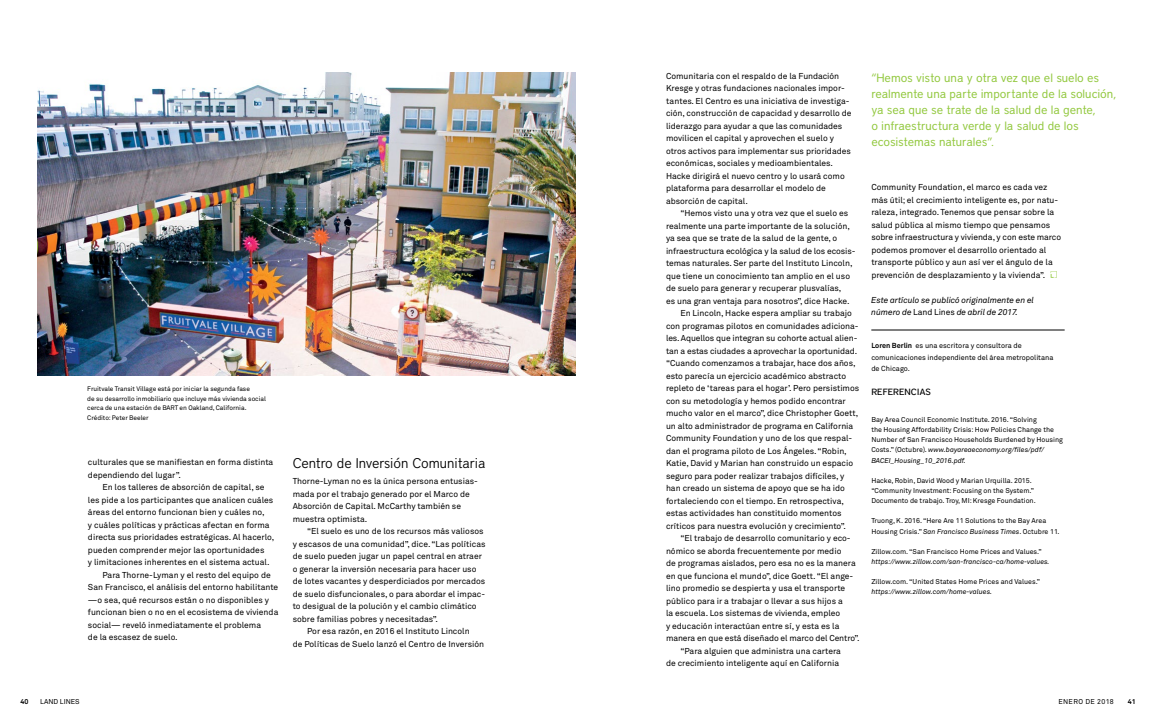
<style>
.page{position:relative;width:1152px;height:720px;background:#fff}
.page>*{position:absolute;margin:0;border:0;box-sizing:border-box;transform-origin:0 0}
.t1{font:300 14px "District";color:#000}
.t2{font:12px/16px "District";letter-spacing:-.005em;color:#92c83e}
.t3{font:500 9px "District";letter-spacing:.015em;color:#000}
.t4{font:8.5px/12.5px "Akkurat Pro";color:#000}
.t5{font:italic 8.5px/12.5px "Akkurat Pro";letter-spacing:-.01em;color:#000}
.t6{font:7.2px/11.5px "Akkurat Pro";color:#000}
.t7{font:7px/10.2px "Akkurat Pro";color:#000}
.t8{font:italic 7px "Akkurat Pro";color:#000}
.t9{font:7px "Akkurat Pro";letter-spacing:.05em;color:#000}
.t10{font:700 7px "Akkurat Pro";color:#000}
.t11{font:6.5px/9.5px "Akkurat Pro";letter-spacing:-.005em;color:#000}
.s1{font-style:normal}
.s2{font-weight:700}
.s3{font-style:italic}
</style>
<div class="page">
<hr style="left:871px;top:330px;width:194px;height:1px;background:#000">
<svg style="left:1051px;top:271px;width:6px;height:7px"></svg>
<img style="left:37px;top:72px;width:539px;height:303px">
<p class="t11" style="left:87px;top:385px;width:180px">Fruitvale Transit Village está por iniciar la segunda fase<br>de su desarrollo inmobiliario que incluye más vivienda social cerca de una estación de BART en Oakland, California.<br>Crédito: Peter Beeler</p>
<p class="t4" style="left:88px;top:456px;width:187px">culturales que se manifiestan en forma distinta dependiendo del lugar”.</p>
<p class="t4" style="left:102px;top:481px;width:164px">En los talleres de absorción de capital, se</p>
<p class="t4" style="left:88px;top:494px;width:187px">les pide a los participantes que analicen cuáles</p>
<p class="t4" style="left:88px;top:506px;width:178px">áreas del entorno funcionan bien y cuáles no,</p>
<p class="t4" style="left:88px;top:519px;width:183px">y cuáles políticas y prácticas afectan en forma</p>
<p class="t4" style="left:88px;top:531px;width:188px">directa sus prioridades estratégicas. Al hacerlo,</p>
<p class="t4" style="left:88px;top:544px;width:178px">pueden comprender mejor las oportunidades</p>
<p class="t4" style="left:88px;top:556px;width:183px">y limitaciones inherentes en el sistema actual.</p>
<p class="t4" style="left:102px;top:569px;width:170px">Para Thorne-Lyman y el resto del equipo de</p>
<p class="t4" style="left:88px;top:581px;width:192px">San Francisco, el análisis del entorno habilitante</p>
<p class="t4" style="left:88px;top:594px;width:183px">—o sea, qué recursos están o no disponibles y</p>
<p class="t4" style="left:88px;top:606px;width:192px">funcionan bien o no en el ecosistema de vivienda</p>
<p class="t4" style="left:88px;top:619px;width:175px">social— reveló inmediatamente el problema</p>
<p class="t4" style="left:88px;top:631px;width:91px">de la escasez de suelo.</p>
<h1 class="t1" style="left:293px;top:455px;width:195px">Centro de Inversión Comunitaria</h1>
<p class="t4" style="left:293px;top:475px;width:187px">Thorne-Lyman no es la única persona entusias&shy;mada por el trabajo generado por el Marco de Absorción de Capital. McCarthy también se muestra optimista.</p>
<p class="t4" style="left:307px;top:525px;width:178px">“El suelo es uno de los recursos más valiosos</p>
<p class="t4" style="left:293px;top:538px;width:194px">y escasos de una comunidad”, dice. “Las políticas</p>
<p class="t4" style="left:293px;top:550px;width:191px">de suelo pueden jugar un papel central en atraer</p>
<p class="t4" style="left:293px;top:563px;width:185px">o generar la inversión necesaria para hacer uso</p>
<p class="t4" style="left:293px;top:575px;width:194px">de lotes vacantes y desperdiciados por mercados</p>
<p class="t4" style="left:293px;top:588px;width:194px">de suelo disfuncionales, o para abordar el impac-</p>
<p class="t4" style="left:293px;top:600px;width:186px">to desigual de la polución y el cambio climático</p>
<p class="t4" style="left:293px;top:613px;width:147px">sobre familias pobres y necesitadas”.</p>
<p class="t4" style="left:307px;top:625px;width:164px">Por esa razón, en 2016 el Instituto Lincoln</p>
<p class="t4" style="left:293px;top:638px;width:193px">de Políticas de Suelo lanzó el Centro de Inversión</p>
<p class="t4" style="left:666px;top:70px;width:187px">Comunitaria con el respaldo de la Fundación Kresge y otras fundaciones nacionales impor&shy;tantes. El Centro es una iniciativa de investiga&shy;ción, construcción de capacidad y desarrollo de liderazgo para ayudar a que las comunidades movilicen el capital y aprovechen el suelo y otros activos para implementar sus prioridades económicas, sociales y medioambientales.<br>Hacke dirigirá el nuevo centro y lo usará como plataforma para desarrollar el modelo de absorción de capital.</p>
<p class="t4" style="left:680px;top:207px;width:169px">“Hemos visto una y otra vez que el suelo es</p>
<p class="t4" style="left:666px;top:220px;width:185px">realmente una parte importante de la solución,</p>
<p class="t4" style="left:666px;top:232px;width:173px">ya sea que se trate de la salud de la gente, o</p>
<p class="t4" style="left:666px;top:245px;width:191px">infraestructura ecológica y la salud de los ecosis-</p>
<p class="t4" style="left:666px;top:257px;width:188px">temas naturales. Ser parte del Instituto Lincoln,</p>
<p class="t4" style="left:666px;top:270px;width:186px">que tiene un conocimiento tan amplio en el uso</p>
<p class="t4" style="left:666px;top:282px;width:177px">de suelo para generar y recuperar plusvalías,</p>
<p class="t4" style="left:666px;top:295px;width:185px">es una gran ventaja para nosotros”, dice Hacke.</p>
<p class="t4" style="left:680px;top:307px;width:173px">En Lincoln, Hacke espera ampliar su trabajo</p>
<p class="t4" style="left:666px;top:320px;width:194px">con programas pilotos en comunidades adiciona-</p>
<p class="t4" style="left:666px;top:332px;width:193px">les. Aquellos que integran su cohorte actual alien-</p>
<p class="t4" style="left:666px;top:345px;width:193px">tan a estas ciudades a aprovechar la oportunidad.</p>
<p class="t4" style="left:666px;top:357px;width:191px">“Cuando comenzamos a trabajar, hace dos años,</p>
<p class="t4" style="left:666px;top:370px;width:182px">esto parecía un ejercicio académico abstracto</p>
<p class="t4" style="left:666px;top:382px;width:195px">repleto de ‘tareas para el hogar’. Pero persistimos</p>
<p class="t4" style="left:666px;top:395px;width:181px">con su metodología y hemos podido encontrar</p>
<p class="t4" style="left:666px;top:407px;width:194px">mucho valor en el marco”, dice Christopher Goett,</p>
<p class="t4" style="left:666px;top:420px;width:189px">un alto administrador de programa en California</p>
<p class="t4" style="left:666px;top:432px;width:188px">Community Foundation y uno de los que respal-</p>
<p class="t4" style="left:666px;top:445px;width:182px">dan el programa piloto de Los Ángeles. “Robin,</p>
<p class="t4" style="left:666px;top:457px;width:189px">Katie, David y Marian han construido un espacio</p>
<p class="t4" style="left:666px;top:470px;width:180px">seguro para poder realizar trabajos difíciles, y</p>
<p class="t4" style="left:666px;top:482px;width:181px">han creado un sistema de apoyo que se ha ido</p>
<p class="t4" style="left:666px;top:495px;width:180px">fortaleciendo con el tiempo. En retrospectiva,</p>
<p class="t4" style="left:666px;top:507px;width:177px">estas actividades han constituido momentos</p>
<p class="t4" style="left:666px;top:520px;width:181px">críticos para nuestra evolución y crecimiento”.</p>
<p class="t4" style="left:680px;top:532px;width:172px">“El trabajo de desarrollo comunitario y eco-</p>
<p class="t4" style="left:666px;top:545px;width:177px">nómico se aborda frecuentemente por medio</p>
<p class="t4" style="left:666px;top:557px;width:191px">de programas aislados, pero esa no es la manera</p>
<p class="t4" style="left:666px;top:570px;width:189px">en que funciona el mundo”, dice Goett. “El ange-</p>
<p class="t4" style="left:666px;top:582px;width:181px">lino promedio se despierta y usa el transporte</p>
<p class="t4" style="left:666px;top:595px;width:178px">público para ir a trabajar o llevar a sus hijos a</p>
<p class="t4" style="left:666px;top:607px;width:176px">la escuela. Los sistemas de vivienda, empleo</p>
<p class="t4" style="left:666px;top:620px;width:175px">y educación interactúan entre sí, y esta es la</p>
<p class="t4" style="left:666px;top:632px;width:195px">manera en que está diseñado el marco del Centro”.</p>
<p class="t4" style="left:680px;top:645px;width:162px">“Para alguien que administra una cartera</p>
<p class="t4" style="left:666px;top:657px;width:175px">de crecimiento inteligente aquí en California</p>
<h2 class="t2" style="left:871px;top:69px;width:246px">“Hemos visto una y otra vez que el suelo es realmente una parte importante de la solución, ya sea que se trate de la salud de la gente,<br>o infraestructura verde y la salud de los ecosistemas naturales”.</h2>
<p class="t4" style="left:871px;top:181px;width:191px">Community Foundation, el marco es cada vez más útil; el crecimiento inteligente es, por natu&shy;raleza, integrado. Tenemos que pensar sobre la salud pública al mismo tiempo que pensamos sobre infraestructura y vivienda, y con este marco podemos promover el desarrollo orientado al transporte público y aun así ver el ángulo de la prevención de desplazamiento y la vivienda”.</p>
<p class="t5" style="left:871px;top:294px;width:164px">Este artículo se publicó originalmente en el número de <span class="s1">Land Lines</span> de abril de 2017.</p>
<p class="t6" style="left:871px;top:340px;width:184px"><span class="s2">Loren Berlin</span> es una escritora y consultora de comunicaciones independiente del área metropolitana de Chicago.</p>
<p class="t3" style="left:871px;top:387px;width:61px">REFERENCIAS</p>
<p class="t7" style="left:871px;top:415px;width:193px">Bay Area Council Economic Institute. 2016. “Solving<br>the Housing Affordability Crisis: How Policies Change the Number of San Francisco Households Burdened by Housing Costs.” (Octubre). <span class="s3">www.bayareaeconomy.org/files/pdf/ BACEI_Housing_10_2016.pdf.</span></p>
<p class="t7" style="left:871px;top:475px;width:166px">Hacke, Robin, David Wood y Marian Urquilla. 2015. “Community Investment: Focusing on the System.”<br>Documento de trabajo. Troy, MI: Kresge Foundation.</p>
<p class="t7" style="left:871px;top:516px;width:190px">Truong, K. 2016. “Here Are 11 Solutions to the Bay Area<br>Housing Crisis.” <span class="s3">San Francisco Business Times</span>. Octubre 11.</p>
<p class="t7" style="left:871px;top:547px;width:172px">Zillow.com. “San Francisco Home Prices and Values.”</p>
<p class="t8" style="left:871px;top:557px;width:180px">https://www.zillow.com/san-francisco-ca/home-values.</p>
<p class="t7" style="left:871px;top:577px;width:170px">Zillow.com. “United States Home Prices and Values.”</p>
<p class="t8" style="left:871px;top:588px;width:122px">https://www.zillow.com/home-values.</p>
<p class="t10" style="left:21px;top:697px;width:9px">40</p>
<p class="t7" style="left:40px;top:697px;width:41px">LAND LINES</p>
<p class="t9" style="left:1058px;top:698px;width:57px">ENERO DE 2018</p>
<p class="t10" style="left:1128px;top:697px;width:9px">41</p>
</div>
